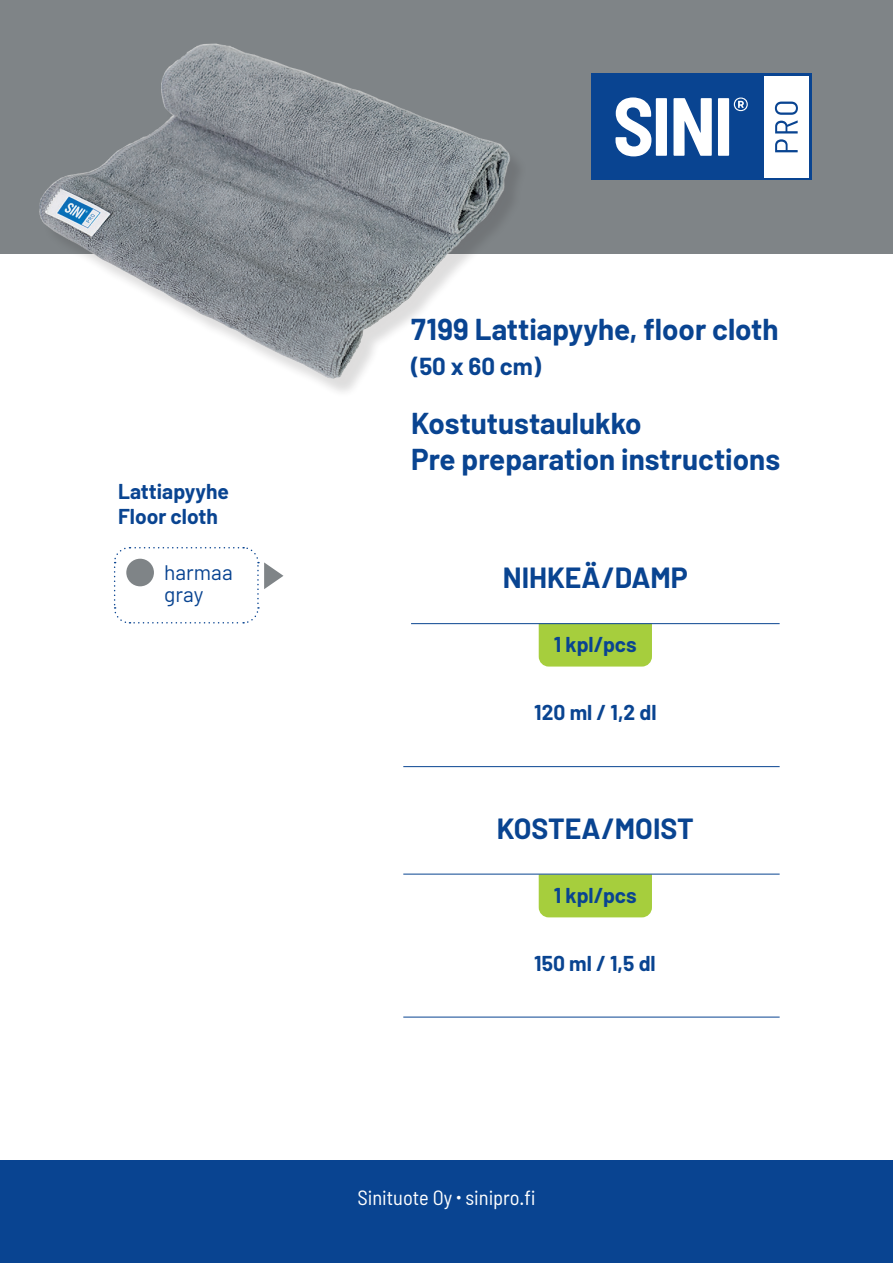
<style>
.page{position:relative;width:893px;height:1263px;background:#fff}
.page>*{position:absolute;margin:0;border:0;box-sizing:border-box;transform-origin:0 0}
.t1{font:700 29.55px/35.4px "Barlow";color:#094491}
.t2{font:700 28.5px "Barlow";color:#094491}
.t3{font:700 24px "Barlow";color:#094491}
.t4{font:700 21px/25.2px "Barlow";color:#094491}
.t5{font:21px/22.5px "Barlow";color:#094491}
.t6{font:semi-condensed 20.55px "Barlow";color:#fff}
.s1{font-size:15.9px}
</style>
<div class="page">
<div style="left:0;top:0;width:893px;height:253px;background:#7f8487"></div>
<div style="left:0;top:1161px;width:893px;height:102px;background:#094491"></div>
<div style="left:591px;top:74px;width:220px;height:106px;background:#094491"></div>
<div style="left:764px;top:76px;width:45px;height:102px;background:#fff"></div>
<svg style="left:615px;top:97px;width:133px;height:59px"></svg>
<svg style="left:775px;top:102px;width:23px;height:50px"></svg>
<svg style="left:537px;top:624px;width:116px;height:43px;background:#a9cf45"></svg>
<svg style="left:537px;top:873px;width:116px;height:45px;background:#a9cf49"></svg>
<svg style="left:113px;top:547px;width:170px;height:77px"></svg>
<hr style="left:403px;top:766px;width:377px;height:1px;background:#094491">
<hr style="left:403px;top:1017px;width:377px;height:1px;background:#094491">
<hr style="left:411px;top:623px;width:369px;height:1px;background:#094491">
<hr style="left:403px;top:874px;width:377px;height:1px;background:#094491">
<img style="left:0;top:43px;width:564px;height:349px">
<p class="t4" style="left:118px;top:477px;width:112px">Lattiapyyhe<br>Floor cloth</p>
<p class="t5" style="left:164px;top:559px;width:70px">harmaa gray</p>
<p class="t1" style="left:411px;top:309px;width:369px">7199 Lattiapyyhe, floor cloth</p>
<p class="t3" style="left:411px;top:349px;width:132px">(50 x 60 cm)</p>
<p class="t1" style="left:411px;top:404px;width:371px">Kostutustaulukko<br>Pre preparation instructions</p>
<p class="t2" style="left:503px;top:557px;width:187px">NIHKEÄ/DAMP</p>
<p class="t4" style="left:554px;top:630px;width:84px">1 kpl/pcs</p>
<p class="t4" style="left:534px;top:699px;width:124px">120 ml / 1,2 dl</p>
<p class="t2" style="left:497px;top:807px;width:199px">KOSTEA/MOIST</p>
<p class="t4" style="left:554px;top:881px;width:84px">1 kpl/pcs</p>
<p class="t4" style="left:534px;top:949px;width:123px">150 ml / 1,5 dl</p>
<p class="t6" style="left:357px;top:1184px;width:180px">Sinituote Oy <span class="s1">•</span> sinipro.fi</p>
</div>
